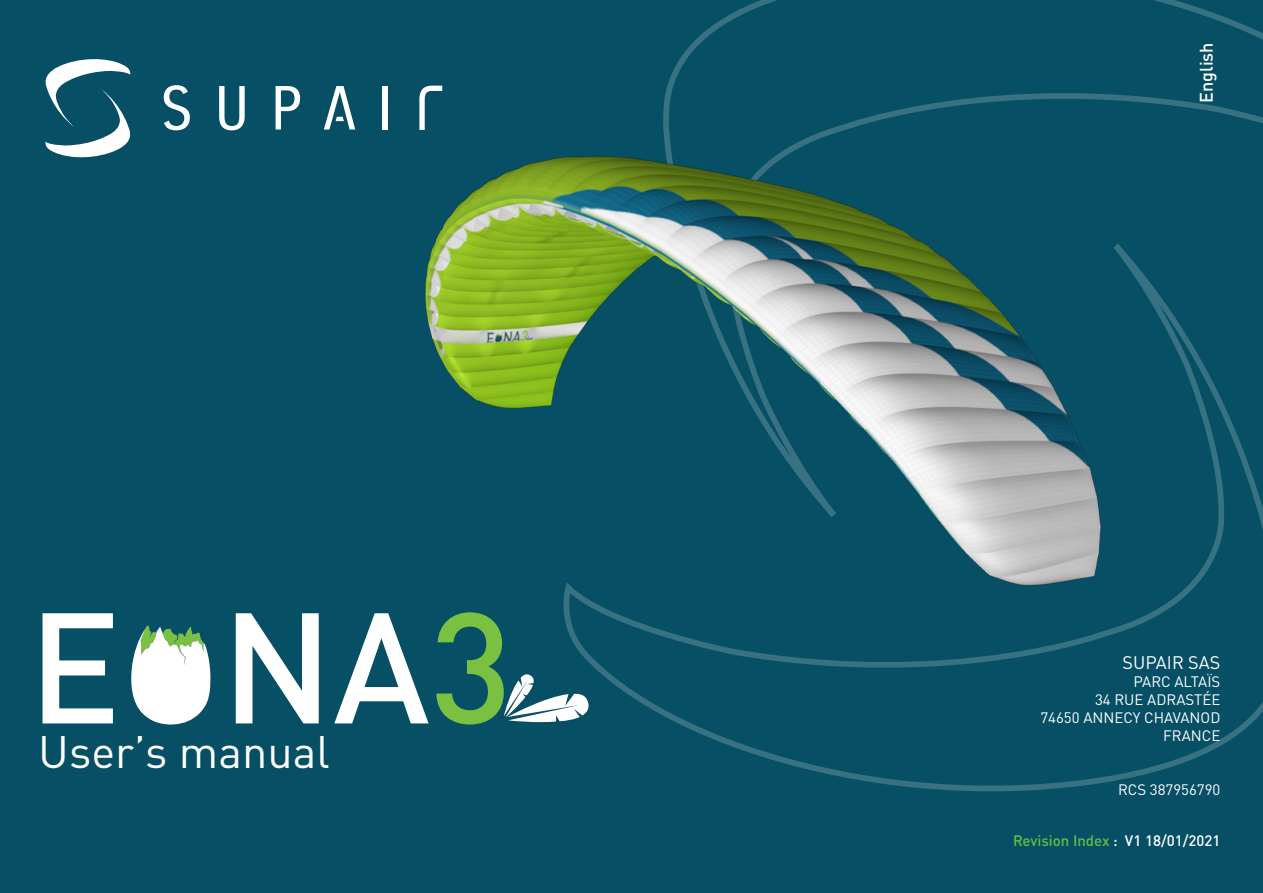
<style>
.page{position:relative;width:1263px;height:893px;background:#074f64}
.page>*{position:absolute;margin:0;border:0;box-sizing:border-box;transform-origin:0 0}
.Titre_2{font:45px "DINOT";color:#fff}
.t1{font:18px "DINOT";color:#fff}
.t2{font:500 18px "DINOT";color:#fff}
.t3{font:15px "DINOT";color:#fff}
.t4{font:500 15px "DINOT";color:#68bc45}
.s1{color:#fff}
</style>
<div class="page">
<div style="left:557px;top:523px;width:706px;height:283px;background:#074f64"></div>
<div style="left:653px;top:0;width:610px;height:523px;background:#074f64"></div>
<svg style="left:42px;top:19px;width:94px;height:142px"></svg>
<svg style="left:164px;top:85px;width:26px;height:45px"></svg>
<svg style="left:219px;top:86px;width:26px;height:44px"></svg>
<svg style="left:276px;top:86px;width:24px;height:44px"></svg>
<svg style="left:419px;top:86px;width:23px;height:44px"></svg>
<div style="left:383px;top:86px;width:5px;height:44px;background:#fff"></div>
<svg style="left:324px;top:86px;width:31px;height:44px"></svg>
<svg style="left:43px;top:613px;width:70px;height:110px"></svg>
<svg style="left:236px;top:613px;width:83px;height:110px"></svg>
<svg style="left:334px;top:613px;width:95px;height:110px"></svg>
<svg style="left:436px;top:631px;width:152px;height:93px;background:#3c7a71"></svg>
<svg style="left:130px;top:626px;width:81px;height:98px"></svg>
<img style="left:370px;top:147px;width:742px;height:484px">
<p class="Titre_2" style="left:38px;top:717px;width:293px">User’s manual</p>
<p class="t2" style="left:1192px;top:103px;width:62px;rotate:-90deg">English</p>
<p class="t1" style="left:1122px;top:648px;width:99px">SUPAIR SAS</p>
<p class="t3" style="left:1133px;top:670px;width:88px">PARC ALTAÏS</p>
<p class="t3" style="left:1095px;top:688px;width:127px">34 RUE ADRASTÉE</p>
<p class="t3" style="left:1040px;top:706px;width:181px">74650 ANNECY CHAVANOD</p>
<p class="t3" style="left:1163px;top:724px;width:59px">FRANCE</p>
<p class="t3" style="left:1118px;top:778px;width:104px">RCS 387956790</p>
<p class="t4" style="left:1013px;top:828px;width:209px">Revision Index <span class="s1">: V1 18/01/2021</span></p>
</div>
